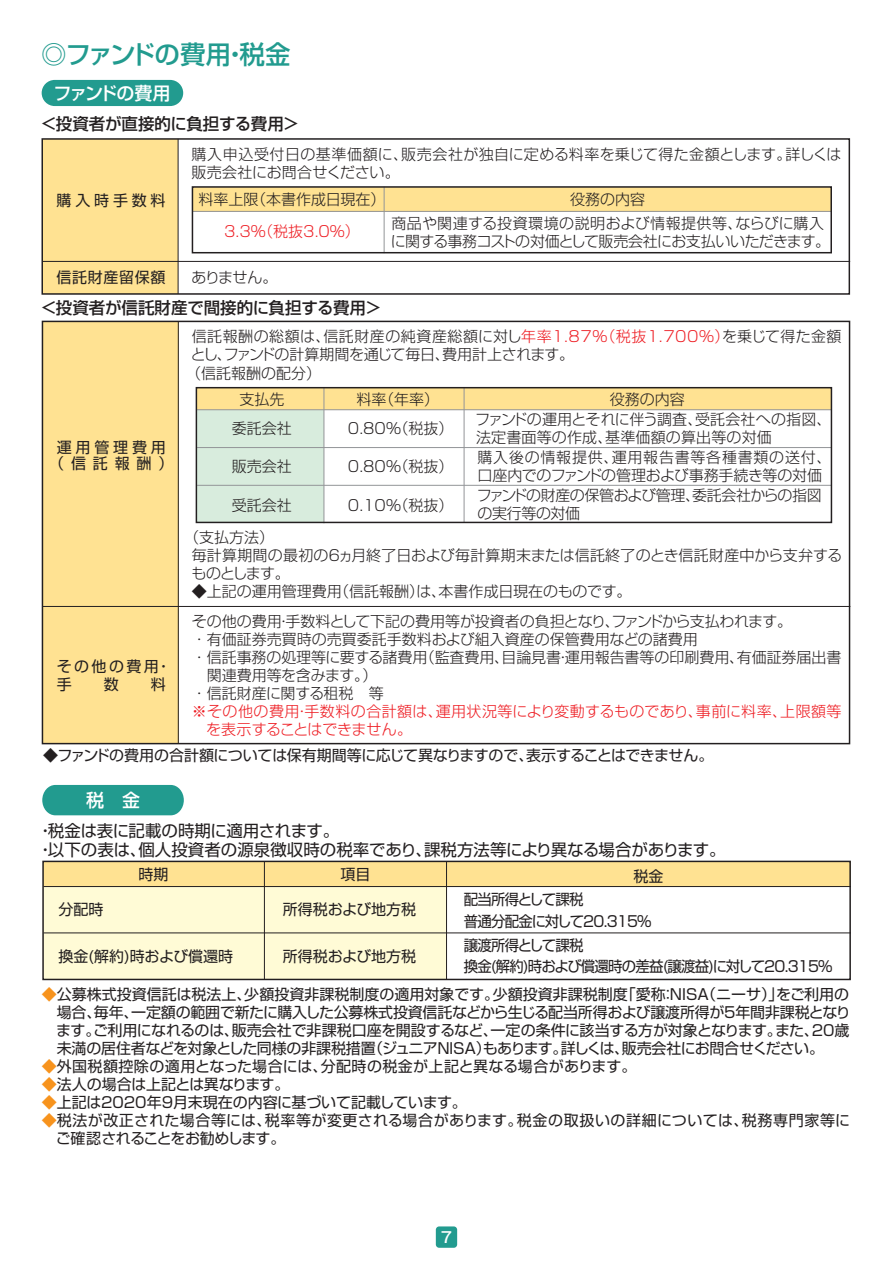
<style>
.page{position:relative;width:893px;height:1263px;background:#fff}
.page>*{position:absolute;margin:0;border:0;box-sizing:border-box;transform-origin:0 0}
.t1{font:500 25.5px "Shin Go Pro";letter-spacing:-.035em;color:#229b8f}
.t2{font:500 18px "Shin Go Pro";letter-spacing:-.075em;color:#fff}
.t3{font:16.5px/19.5px "Shin Go Pro";color:#231f20}
.t4{font:500 16.5px "Shin Go Pro";letter-spacing:-.01em;color:#231f20}
.t5{font:300 15px/18px "Shin Go Pro";color:#231f20}
.t6{font:15px/18px "Shin Go Pro";letter-spacing:-.01em;color:#231f20}
.t7{font:300 15px/18px "Shin Go Pro";letter-spacing:.02em;color:#231f20}
.t8{font:300 15px/18px "Shin Go Pro";letter-spacing:.02em;color:#ee1d23}
.t9{font:15px/18px "Shin Go Pro";letter-spacing:.03em;color:#231f20}
.t10{font:15px/21px "Shin Go Pro";letter-spacing:-.05em;color:#231f20;scale:.96 1}
.t11{font:15px "Shin Go Pro";letter-spacing:-.03em;color:#231f20}
.t12{font:300 15px "Shin Go Pro";letter-spacing:-.02em;color:#231f20}
.t13{font:15px "Shin Go Pro";letter-spacing:.02em;color:#231f20}
.t14{font:300 15px/18px "Shin Go Pro";letter-spacing:-.025em;color:#231f20}
.t15{font:300 15px "Shin Go Pro";letter-spacing:-.05em;color:#231f20}
.t16{font:15px/16.5px "Shin Go Pro";letter-spacing:.255em;color:#231f20;text-align:center}
.t17{font:15px "Shin Go Pro";letter-spacing:.045em;color:#231f20}
.t18{font:500 15px "Gothic MB101 Pro";color:#fff}
.s1{color:#ee1d23}
.s2{font-family:"Koz Go Pro";color:#f7931d}
</style>
<div class="page">
<div style="left:42px;top:785px;width:142px;height:30px;background:#229b8f"></div>
<div style="left:43px;top:322px;width:135px;height:422px;background:#ffe292"></div>
<hr style="left:43px;top:606px;width:807px;height:1px;background:#231f20">
<div style="left:42px;top:321px;width:808px;height:423px;border:2px solid #231f20"></div>
<hr style="left:178px;top:322px;width:1px;height:422px;background:#231f20">
<div style="left:42px;top:80px;width:141px;height:26px;background:#229b8f;border-radius:13px"></div>
<div style="left:196px;top:410px;width:128px;height:112px;background:#d8ecdd"></div>
<div style="left:196px;top:388px;width:635px;height:22px;background:#ffe292"></div>
<hr style="left:197px;top:447px;width:634px;height:1px;background:#939598">
<hr style="left:197px;top:409px;width:634px;height:1px;background:#939598">
<hr style="left:324px;top:388px;width:1px;height:135px;background:#939598">
<hr style="left:464px;top:387px;width:1px;height:136px;background:#939598">
<hr style="left:197px;top:485px;width:634px;height:1px;background:#939598">
<div style="left:196px;top:387px;width:636px;height:136px;border:2px solid #231f20"></div>
<div style="left:43px;top:139px;width:135px;height:155px;background:#ffe292"></div>
<hr style="left:43px;top:261px;width:807px;height:1px;background:#231f20">
<div style="left:41px;top:138px;width:809px;height:157px;border:2px solid #231f20"></div>
<hr style="left:178px;top:139px;width:1px;height:155px;background:#231f20">
<div style="left:192px;top:187px;width:639px;height:24px;background:#ffe292"></div>
<hr style="left:192px;top:211px;width:639px;height:1px;background:#939598">
<hr style="left:384px;top:187px;width:1px;height:66px;background:#939598">
<div style="left:192px;top:186px;width:640px;height:67px;border:2px solid #231f20"></div>
<div style="left:44px;top:886px;width:402px;height:94px;background:#fffbd6"></div>
<div style="left:44px;top:861px;width:807px;height:25px;background:#ffe292"></div>
<hr style="left:44px;top:886px;width:807px;height:1px;background:#231f20">
<hr style="left:44px;top:932px;width:807px;height:1px;background:#231f20">
<div style="left:42px;top:861px;width:809px;height:119px;border:2px solid #231f20"></div>
<hr style="left:264px;top:862px;width:1px;height:118px;background:#231f20">
<hr style="left:446px;top:862px;width:1px;height:118px;background:#231f20">
<div style="left:436px;top:1226px;width:21px;height:22px;background:#229b8f;border-radius:3px"></div>
<h1 class="t1" style="left:41px;top:33px;width:251px">◎ファンドの費用・税金</h1>
<p class="t2" style="left:54px;top:78px;width:118px">ファンドの費用</p>
<p class="t4" style="left:41px;top:110px;width:260px">＜投資者が直接的に負担する費用＞</p>
<p class="t6" style="left:57px;top:190px;width:111px">購入時手数料</p>
<p class="t7" style="left:191px;top:143px;width:652px">購入申込受付日の基準価額に、販売会社が独自に定める料率を乗じて得た金額とします。詳しくは販売会社にお問合せください。</p>
<p class="t5" style="left:199px;top:189px;width:188px">料率上限（本書作成日現在）</p>
<p class="t7" style="left:391px;top:186px;width:434px;line-height:23.7px;text-align:center">役務の内容<br>商品や関連する投資環境の説明および情報提供等、ならびに購入</p>
<p class="t15" style="left:391px;top:229px;width:441px">に関する事務コストの対価として販売会社にお支払いいただきます。</p>
<p class="t8" style="left:224px;top:221px;width:137px">3.3％（税抜3.0％）</p>
<p class="t17" style="left:57px;top:265px;width:111px">信託財産留保額</p>
<p class="t5" style="left:192px;top:266px;width:88px">ありません。</p>
<p class="t4" style="left:41px;top:294px;width:342px">＜投資者が信託財産で間接的に負担する費用＞</p>
<p class="t5" style="left:191px;top:325px;width:652px">信託報酬の総額は、信託財産の純資産総額に対し<span class="s1">年率1.87％（税抜1.700％）</span>を乗じて得た金額とし、ファンドの計算期間を通じて毎日、費用計上されます。</p>
<p class="t5" style="left:186px;top:363px;width:136px">（信託報酬の配分）</p>
<p class="t16" style="left:49px;top:437px;width:126px">運用管理費用（信託報酬）</p>
<p class="t6" style="left:57px;top:656px;width:116px">その他の費用・手</p>
<p class="t6" style="left:104px;top:674px;width:16px">数</p>
<p class="t6" style="left:151px;top:674px;width:16px">料</p>
<p class="t5" style="left:239px;top:388px;width:46px">支払先</p>
<p class="t5" style="left:357px;top:388px;width:84px">料率（年率）</p>
<p class="t5" style="left:610px;top:388px;width:76px">役務の内容</p>
<p class="t5" style="left:232px;top:418px;width:61px">委託会社</p>
<p class="t5" style="left:475px;top:409px;width:358px">ファンドの運用とそれに伴う調査、受託会社への指図、法定書面等の作成、基準価額の算出等の対価</p>
<p class="t5" style="left:232px;top:456px;width:61px">販売会社</p>
<p class="t5" style="left:348px;top:418px;width:107px">0.80％（税抜）</p>
<p class="t5" style="left:477px;top:446px;width:355px">購入後の情報提供、運用報告書等各種書類の送付、口座内でのファンドの管理および事務手続き等の対価</p>
<p class="t14" style="left:477px;top:484px;width:346px">ファンドの財産の保管および管理、委託会社からの指図の実行等の対価</p>
<p class="t5" style="left:348px;top:456px;width:107px">0.80％（税抜）</p>
<p class="t5" style="left:232px;top:494px;width:61px">受託会社</p>
<p class="t5" style="left:348px;top:494px;width:107px">0.10％（税抜）</p>
<p class="t5" style="left:191px;top:526px;width:652px;text-indent:-7px">（支払方法）<br>毎計算期間の最初の６ヵ月終了日および毎計算期末または信託終了のとき信託財産中から支弁するものとします。</p>
<p class="t5" style="left:192px;top:580px;width:441px">◆上記の運用管理費用（信託報酬）は、本書作成日現在のものです。</p>
<p class="t12" style="left:192px;top:609px;width:602px">その他の費用・手数料として下記の費用等が投資者の負担となり、ファンドから支払われます。</p>
<p class="t5" style="left:192px;top:628px;width:508px">・有価証券売買時の売買委託手数料および組入資産の保管費用などの諸費用</p>
<p class="t5" style="left:192px;top:646px;width:651px">・信託事務の処理等に要する諸費用（監査費用、目論見書・運用報告書等の印刷費用、有価証券届出書</p>
<p class="t5" style="left:207px;top:664px;width:172px">関連費用等を含みます。）</p>
<p class="t5" style="left:192px;top:682px;width:193px">・信託財産に関する租税　等</p>
<p class="t8" style="left:206px;top:700px;width:637px;text-indent:-15px">※その他の費用・手数料の合計額は、運用状況等により変動するものであり、事前に料率、上限額等を表示することはできません。</p>
<p class="t11" style="left:43px;top:743px;width:672px">◆ファンドの費用の合計額については保有期間等に応じて異なりますので、表示することはできません。</p>
<p class="t2" style="left:86px;top:785px;width:55px">税　金</p>
<p class="t3" style="left:37px;top:818px;width:690px">・税金は表に記載の時期に適用されます。<br>・以下の表は、個人投資者の源泉徴収時の税率であり、課税方法等により異なる場合があります。</p>
<p class="t6" style="left:139px;top:863px;width:31px">時期</p>
<p class="t6" style="left:59px;top:899px;width:46px">分配時</p>
<p class="t6" style="left:59px;top:946px;width:176px">換金(解約)時および償還時</p>
<p class="t6" style="left:341px;top:863px;width:31px">項目</p>
<p class="t6" style="left:283px;top:899px;width:135px">所得税および地方税</p>
<p class="t6" style="left:283px;top:946px;width:135px">所得税および地方税</p>
<p class="t6" style="left:634px;top:865px;width:31px">税金</p>
<p class="t10" style="left:464px;top:887px;width:197px">配当所得として課税<br>普通分配金に対して20.315％</p>
<p class="t10" style="left:464px;top:933px;width:386px">譲渡所得として課税　<br>換金(解約)時および償還時の差益(譲渡益)に対して20.315％</p>
<p class="t6" style="left:56px;top:983px;width:796px;text-align:justify;text-indent:-15px"><span class="s2">◆</span>公募株式投資信託は税法上、少額投資非課税制度の適用対象です。少額投資非課税制度「愛称：NISA（ニーサ）」をご利用の場合、毎年、一定額の範囲で新たに購入した公募株式投資信託などから生じる配当所得および譲渡所得が5年間非課税となります。ご利用になれるのは、販売会社で非課税口座を開設するなど、一定の条件に該当する方が対象となります。また、20歳未満の居住者などを対象とした同様の非課税措置（ジュニアＮＩＳＡ）もあります。詳しくは、販売会社にお問合せください。</p>
<p class="t13" style="left:42px;top:1054px;width:596px"><span class="s2">◆</span>外国税額控除の適用となった場合には、分配時の税金が上記と異なる場合があります。</p>
<p class="t6" style="left:42px;top:1073px;width:249px"><span class="s2">◆</span>法人の場合は上記とは異なります。</p>
<p class="t6" style="left:42px;top:1091px;width:427px"><span class="s2">◆</span>上記は2020年9月末現在の内容に基づいて記載しています。</p>
<p class="t9" style="left:56px;top:1109px;width:796px;text-indent:-14px"><span class="s2">◆</span>税法が改正された場合等には、税率等が変更される場合があります。税金の取扱いの詳細については、税務専門家等にご確認されることをお勧めします。</p>
<p class="t18" style="left:441px;top:1225px;width:13px">7</p>
</div>
